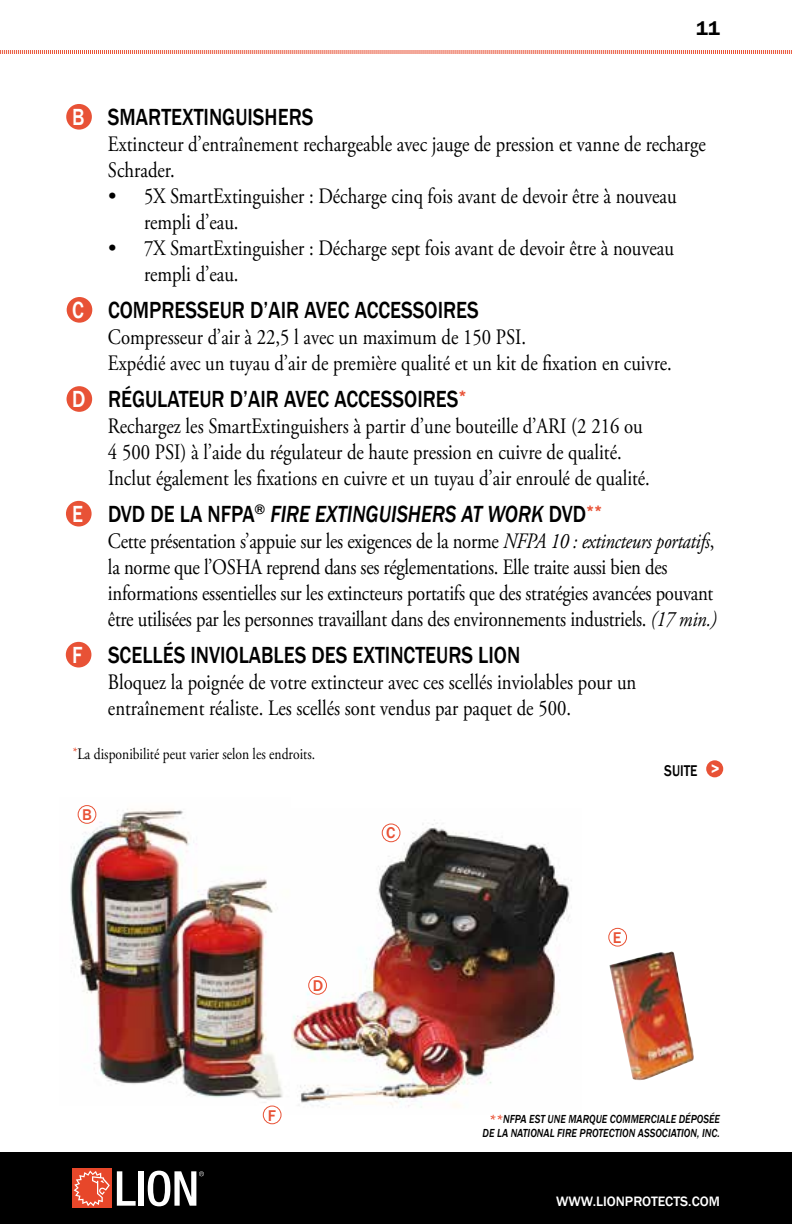
<style>
.page{position:relative;width:792px;height:1224px;background:#fff}
.page>*{position:absolute;margin:0;border:0;box-sizing:border-box;transform-origin:0 0}
.t1{font:500 24px "Franklin Gothic";color:#000;scale:.85 1}
.t2{font:italic 500 24px "Franklin Gothic";color:#000;scale:.85 1}
.t3{font:22px/26px "Adobe Garamond Pro";color:#000;scale:.85 1}
.t4{font:22px/26px "Adobe Garamond Pro";color:#000}
.t5{font:600 20px "Franklin Gothic";color:#000}
.t6{font:16px "Adobe Garamond Pro";color:#000;scale:.85 1}
.t7{font:500 16px "Franklin Gothic";color:#000;scale:.85 1}
.t8{font:500 16px "Franklin Gothic";color:#e85236}
.t9{font:500 14px "Franklin Gothic";color:#fff}
.t10{font:italic 500 12px/14px "Franklin Gothic";color:#000;text-align:center;scale:.85 1}
.s1{color:#fff}
.s2{font-style:normal;color:#fff}
.s3{font-style:normal}
.s4{font-style:italic}
.s5{font-weight:600;color:#fff}
.s6{color:#e85236}
</style>
<div class="page">
<img style="left:291px;top:820px;width:279px;height:288px">
<div style="left:309px;top:976px;width:17px;height:18px;background:#fff;border-radius:50%"></div>
<div style="left:308px;top:976px;width:19px;height:19px;border:1px solid #e85236;border-radius:50%"></div>
<div style="left:382px;top:824px;width:18px;height:18px;background:#fff;border-radius:50%"></div>
<div style="left:382px;top:824px;width:18px;height:18px;border:1px solid #e85236;border-radius:50%"></div>
<div style="left:66px;top:104px;width:26px;height:26px;background:#e85236;border-radius:50%"></div>
<div style="left:67px;top:297px;width:25px;height:26px;background:#e85236;border-radius:50%"></div>
<div style="left:67px;top:386px;width:25px;height:26px;background:#e85236;border-radius:50%"></div>
<img style="left:70px;top:805px;width:213px;height:298px">
<img style="left:609px;top:952px;width:85px;height:129px">
<div style="left:66px;top:501px;width:26px;height:26px;background:#e85236;border-radius:50%"></div>
<div style="left:66px;top:642px;width:25px;height:26px;background:#e85236;border-radius:50%"></div>
<div style="left:0;top:1152px;width:792px;height:72px;background:#000"></div>
<svg style="left:117px;top:1171px;width:19px;height:35px"></svg>
<div style="left:138px;top:1171px;width:6px;height:35px;background:#fff"></div>
<div style="left:72px;top:1169px;width:40px;height:39px;background:#e7472a"></div>
<svg style="left:74px;top:1171px;width:36px;height:35px"></svg>
<svg style="left:148px;top:1171px;width:56px;height:35px"></svg>
<svg style="left:0;top:50px;width:792px;height:4px;background:#f2a799"></svg>
<div style="left:706px;top:760px;width:17px;height:17px;background:#e85236;border-radius:50%"></div>
<div style="left:263px;top:1106px;width:19px;height:18px;border:1px solid #e85236;border-radius:50%"></div>
<div style="left:78px;top:806px;width:18px;height:17px;background:#fff;border-radius:50%"></div>
<div style="left:78px;top:805px;width:18px;height:19px;border:1px solid #e85236;border-radius:50%"></div>
<div style="left:608px;top:928px;width:19px;height:19px;border:1px solid #e85236;border-radius:50%"></div>
<p class="t5" style="left:696px;top:16px;width:25px">11</p>
<p class="t1" style="left:72px;top:102px;width:286px"><span class="s1">B</span> SMARTEXTINGUISHERS</p>
<p class="t3" style="left:108px;top:132px;width:705px">Extincteur d’entraînement rechargeable avec jauge de pression et vanne de recharge<br>Schrader.</p>
<p class="t4" style="left:144px;top:184px;width:534px;text-indent:-36px">• 5X SmartExtinguisher : Décharge cinq fois avant de devoir être à nouveau rempli d’eau.</p>
<p class="t4" style="left:144px;top:236px;width:531px;text-indent:-36px">• 7X SmartExtinguisher : Décharge sept fois avant de devoir être à nouveau rempli d’eau.</p>
<p class="t1" style="left:72px;top:295px;width:480px"><span class="s1">C</span> COMPRESSEUR D’AIR AVEC ACCESSOIRES</p>
<p class="t3" style="left:108px;top:325px;width:665px">Compresseur d’air à 22,5 l avec un maximum de 150 PSI.<br>Expédié avec un tuyau d’air de première qualité et un kit de fixation en cuivre.</p>
<p class="t1" style="left:72px;top:384px;width:466px"><span class="s1">D</span> RÉGULATEUR D’AIR AVEC ACCESSOIRES<sup>*</sup></p>
<p class="t3" style="left:108px;top:414px;width:639px">Rechargez les SmartExtinguishers à partir d’une bouteille d’ARI (2 216 ou<br>4 500 PSI) à l’aide du régulateur de haute pression en cuivre de qualité.<br>Inclut également les fixations en cuivre et un tuyau d’air enroulé de qualité.</p>
<p class="t2" style="left:72px;top:499px;width:626px"><span class="s2">E</span> <span class="s3">DVD DE LA NFPA</span><sup>®</sup> FIRE EXTINGUISHERS AT WORK <span class="s3">DVD</span><sup>**</sup></p>
<p class="t3" style="left:108px;top:529px;width:718px">Cette présentation s’appuie sur les exigences de la norme <span class="s4">NFPA 10 : extincteurs portatifs</span>, la norme que l’OSHA reprend dans ses réglementations. Elle traite aussi bien des informations essentielles sur les extincteurs portatifs que des stratégies avancées pouvant être utilisées par les personnes travaillant dans des environnements industriels. <span class="s4">(17 min.)</span></p>
<p class="t1" style="left:72px;top:640px;width:529px"><span class="s1">F</span> SCELLÉS INVIOLABLES DES EXTINCTEURS LION</p>
<p class="t3" style="left:108px;top:670px;width:623px">Bloquez la poignée de votre extincteur avec ces scellés inviolables pour un entraînement réaliste. Les scellés sont vendus par paquet de 500.</p>
<p class="t6" style="left:72px;top:744px;width:288px"><sup>*</sup>La disponibilité peut varier selon les endroits.</p>
<p class="t8" style="left:82px;top:804px;width:11px">B</p>
<p class="t8" style="left:313px;top:975px;width:12px">D</p>
<p class="t8" style="left:268px;top:1105px;width:10px">F</p>
<p class="t8" style="left:386px;top:823px;width:11px">C</p>
<p class="t7" style="left:664px;top:760px;width:67px">SUITE <span class="s5">&gt;</span></p>
<p class="t8" style="left:613px;top:927px;width:10px">E</p>
<p class="t10" style="left:483px;top:1112px;width:281px"><span class="s6">**</span>NFPA EST UNE MARQUE COMMERCIALE DÉPOSÉE<br>DE LA NATIONAL FIRE PROTECTION ASSOCIATION, INC.</p>
<p class="t9" style="left:556px;top:1193px;width:165px">WWW.LIONPROTECTS.COM</p>
</div>
